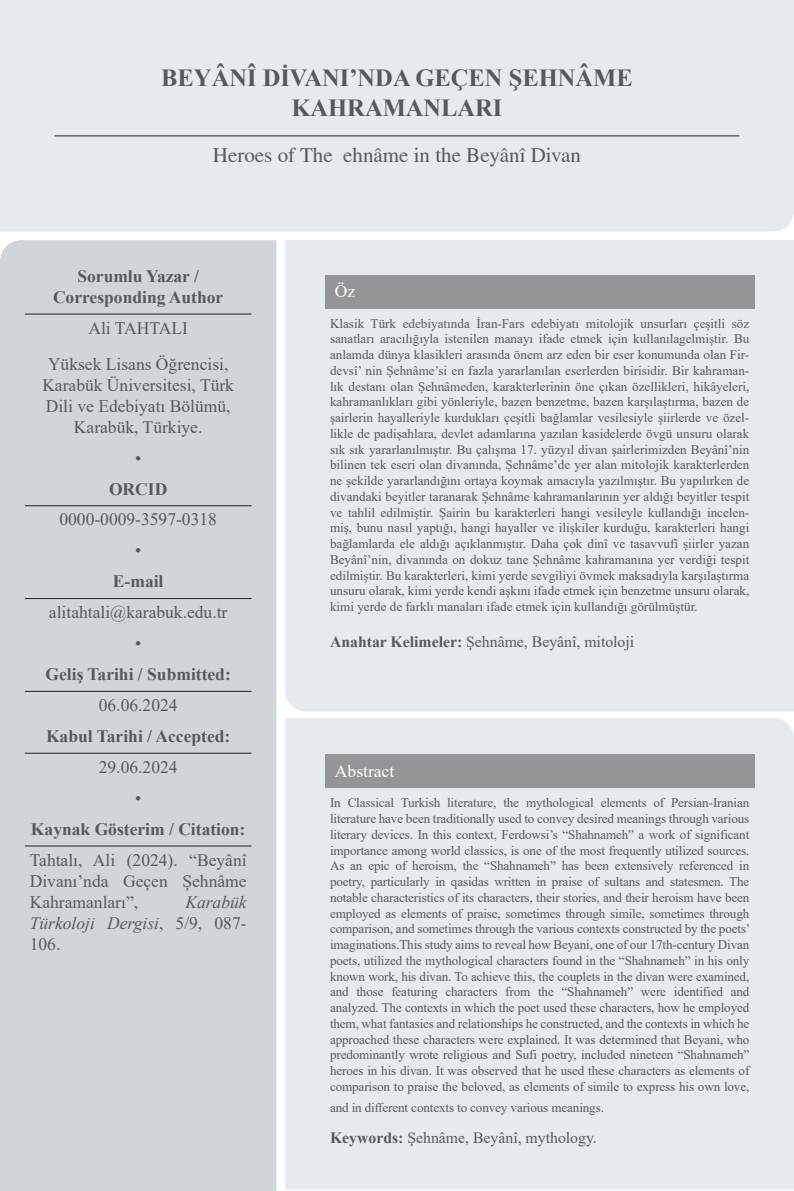
<style>
.page{position:relative;width:794px;height:1191px;background:#fff}
.page>*{position:absolute;margin:0;border:0;box-sizing:border-box;transform-origin:0 0}
.t1{font:700 24.5px/29.4px "Times New Roman";color:#57585a;text-align:center}
.t2{font:21px "Times";color:#57585a}
.t3{font:17.5px/21px "Times New Roman";color:#57585a;text-align:center}
.t4{font:700 17.5px/21px "Times New Roman";color:#57585a;text-align:center}
.t5{font:italic 17.5px/21px "Times New Roman";color:#57585a;text-align:justify}
.t6{font:17.5px "Times New Roman";color:#fff}
.t7{font:15.75px "Times New Roman";color:#57585a}
.t8{font:13.12px/15.8px "Times New Roman";letter-spacing:-.01em;color:#57585a;text-align:justify}
.s1{font-style:normal}
.s2{font-weight:700}
</style>
<div class="page">
<div style="left:285px;top:718px;width:509px;height:471px;background:#e4eaed"></div>
<div style="left:325px;top:754px;width:429px;height:34px;background:#939598"></div>
<div style="left:285px;top:240px;width:509px;height:471px;background:#e4eaed"></div>
<div style="left:325px;top:275px;width:429px;height:33px;background:#939598"></div>
<div style="left:0;top:240px;width:276px;height:951px;background:#d0d5d9"></div>
<hr style="left:25px;top:314px;width:227px;height:1px;background:#231f20">
<hr style="left:25px;top:505px;width:227px;height:1px;background:#231f20">
<hr style="left:25px;top:598px;width:227px;height:1px;background:#231f20">
<hr style="left:25px;top:691px;width:227px;height:1px;background:#231f20">
<hr style="left:25px;top:753px;width:227px;height:1px;background:#231f20">
<hr style="left:25px;top:845px;width:227px;height:1px;background:#231f20">
<div style="left:0;top:0;width:794px;height:231px;background:#e4eaed"></div>
<hr style="left:55px;top:135px;width:684px;height:1px;background:#231f20">
<p class="t1" style="left:161px;top:63px;width:473px">BEYÂNÎ DİVANI’NDA GEÇEN ŞEHNÂME<br>KAHRAMANLARI</p>
<p class="t2" style="left:213px;top:143px;width:369px">Heroes of The Şehnâme in the Beyânî Divan</p>
<p class="t4" style="left:53px;top:265px;width:172px">Sorumlu Yazar /<br>Corresponding Author</p>
<p class="t3" style="left:88px;top:317px;width:101px">Ali TAHTALI</p>
<p class="t3" style="left:42px;top:353px;width:193px">Yüksek Lisans Öğrencisi,<br>Karabük Üniversitesi, Türk<br>Dili ve Edebiyatı Bölümü,<br>Karabük, Türkiye.</p>
<p class="t3" style="left:135px;top:447px;width:8px">•</p>
<p class="t4" style="left:109px;top:477px;width:60px">ORCID</p>
<p class="t3" style="left:59px;top:508px;width:159px">0000-0009-3597-0318</p>
<p class="t3" style="left:135px;top:539px;width:8px">•</p>
<p class="t4" style="left:113px;top:570px;width:52px">E-mail</p>
<p class="t3" style="left:49px;top:601px;width:180px">alitahtali@karabuk.edu.tr</p>
<p class="t3" style="left:135px;top:632px;width:8px">•</p>
<p class="t4" style="left:46px;top:663px;width:187px">Geliş Tarihi / Submitted:</p>
<p class="t3" style="left:99px;top:694px;width:80px">06.06.2024</p>
<p class="t4" style="left:46px;top:725px;width:186px">Kabul Tarihi / Accepted:</p>
<p class="t3" style="left:99px;top:756px;width:80px">29.06.2024</p>
<p class="t3" style="left:135px;top:787px;width:8px">•</p>
<p class="t4" style="left:31px;top:818px;width:216px">Kaynak Gösterim / Citation:</p>
<p class="t3" style="left:30px;top:848px;width:218px;text-align:justify">Tahtalı, Ali (2024). “Beyânî Divanı’nda Geçen Şehnâme Kahramanları”,</p>
<p class="t5" style="left:30px;top:891px;width:218px;text-indent:156px">Karabük Türkoloji Dergisi<span class="s1">, 5/9, 087- 106.</span></p>
<p class="t6" style="left:335px;top:279px;width:22px">Öz</p>
<p class="t8" style="left:330px;top:315px;width:421px">Klasik Türk edebiyatında İran-Fars edebiyatı mitolojik unsurları çeşitli söz sanatları aracılığıyla istenilen manayı ifade etmek için kullanılagelmiştir. Bu anlamda dünya klasikleri arasında önem arz eden bir eser konumunda olan Fir&shy;devsî’ nin Şehnâme’si en fazla yararlanılan eserlerden birisidir. Bir kahraman&shy;lık destanı olan Şehnâmeden, karakterlerinin öne çıkan özellikleri, hikâyeleri, kahramanlıkları gibi yönleriyle, bazen benzetme, bazen karşılaştırma, bazen de şairlerin hayalleriyle kurdukları çeşitli bağlamlar vesilesiyle şiirlerde ve özel&shy;likle de padişahlara, devlet adamlarına yazılan kasidelerde övgü unsuru olarak sık sık yararlanılmıştır. Bu çalışma 17. yüzyıl divan şairlerimizden Beyânî’nin bilinen tek eseri olan divanında, Şehnâme’de yer alan mitolojik karakterlerden ne şekilde yararlandığını ortaya koymak amacıyla yazılmıştır. Bu yapılırken de divandaki beyitler taranarak Şehnâme kahramanlarının yer aldığı beyitler tespit ve tahlil edilmiştir. Şairin bu karakterleri hangi vesileyle kullandığı incelen&shy;miş, bunu nasıl yaptığı, hangi hayaller ve ilişkiler kurduğu, karakterleri hangi bağlamlarda ele aldığı açıklanmıştır. Daha çok dinî ve tasavvufî şiirler yazan Beyânî’nin, divanında on dokuz tane Şehnâme kahramanına yer verdiği tespit edilmiştir. Bu karakterleri, kimi yerde sevgiliyi övmek maksadıyla karşılaştırma unsuru olarak, kimi yerde kendi aşkını ifade etmek için benzetme unsuru olarak, kimi yerde de farklı manaları ifade etmek için kullandığı görülmüştür.</p>
<p class="t7" style="left:330px;top:631px;width:306px"><span class="s2">Anahtar Kelimeler:</span> Şehnâme, Beyânî, mitoloji</p>
<p class="t6" style="left:335px;top:758px;width:61px">Abstract</p>
<p class="t8" style="left:330px;top:794px;width:422px">In Classical Turkish literature, the mythological elements of Persian-Iranian literature have been traditionally used to convey desired meanings through various literary devices. In this context, Ferdowsi’s “Shahnameh” a work of significant importance among world classics, is one of the most frequently utilized sources.<br>As an epic of heroism, the “Shahnameh” has been extensively referenced in poetry, particularly in qasidas written in praise of sultans and statesmen. The notable characteristics of its characters, their stories, and their heroism have been employed as elements of praise, sometimes through simile, sometimes through comparison, and sometimes through the various contexts constructed by the poets’ imaginations.This study aims to reveal how Beyani, one of our 17th-century Divan poets, utilized the mythological characters found in the “Shahnameh” in his only known work, his divan. To achieve this, the couplets in the divan were examined, and those featuring characters from the “Shahnameh” were identified and analyzed. The contexts in which the poet used these characters, how he employed them, what fantasies and relationships he constructed, and the contexts in which he approached these characters were explained. It was determined that Beyani, who predominantly wrote religious and Sufi poetry, included nineteen “Shahnameh” heroes in his divan. It was observed that he used these characters as elements of comparison to praise the beloved, as elements of simile to express his own love,</p>
<p class="t8" style="left:330px;top:1099px;width:275px">and in different contexts to convey various meanings.</p>
<p class="t7" style="left:330px;top:1126px;width:268px"><span class="s2">Keywords:</span> Şehnâme, Beyânî, mythology.</p>
</div>
